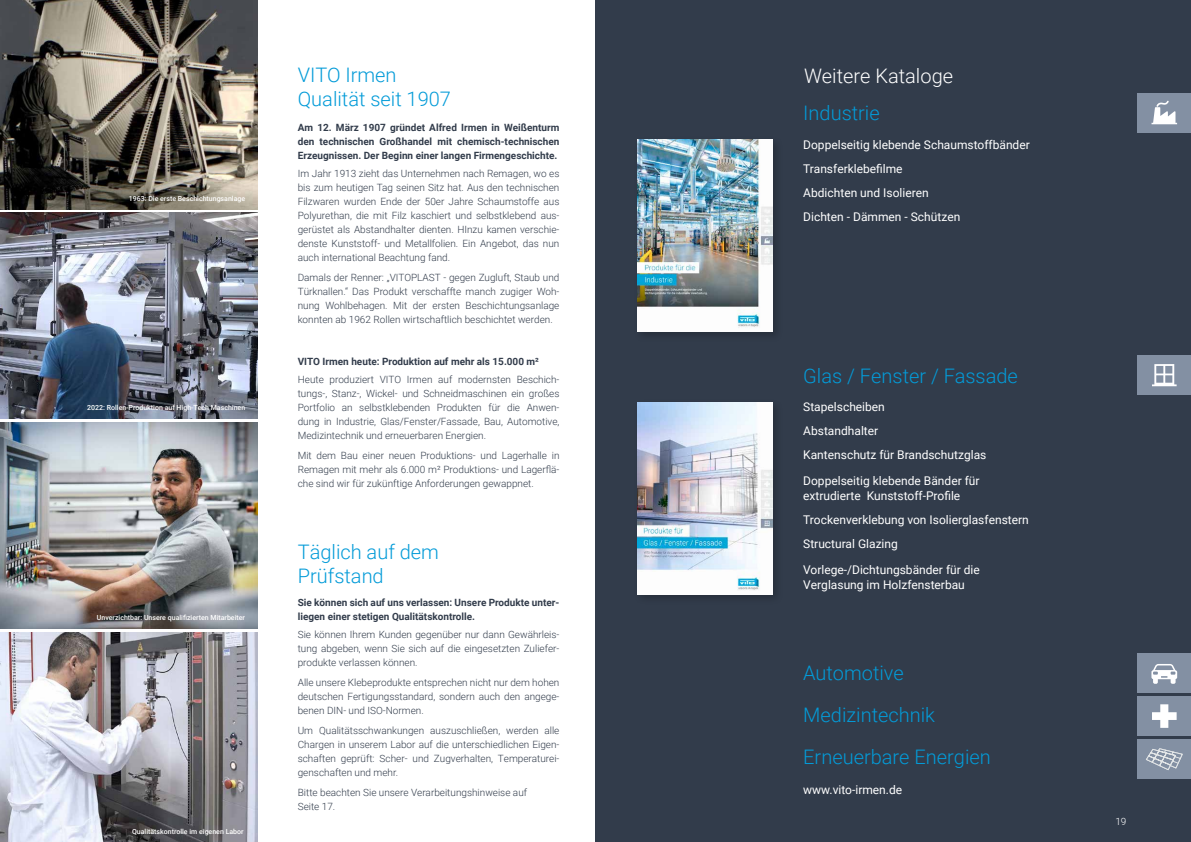
<style>
.page{position:relative;width:1191px;height:842px;background:#fff}
.page>*{position:absolute;margin:0;border:0;box-sizing:border-box;transform-origin:0 0}
.t1{font:300 20px/42px "Roboto";color:#039bd8}
.t2{font:300 20px "Roboto";color:#fff}
.t3{font:12px/24px "Roboto";color:#fff}
.t4{font:300 10px/14px "Roboto";color:#323c4b;text-align:justify}
.t5{font:700 10px/14px "Roboto";color:#323c4b;text-align:justify}
.t6{font:300 10px "Roboto";color:#fff}
.t7{font:500 7px "Roboto";color:#fff}
</style>
<div class="page">
<div style="left:595px;top:0;width:596px;height:842px;background:#323c4b"></div>
<img style="left:637px;top:140px;width:136px;height:191px">
<div style="left:1137px;top:94px;width:54px;height:39px;background:#8390a3"></div>
<svg style="left:1151px;top:101px;width:26px;height:23px"></svg>
<div style="left:1137px;top:355px;width:54px;height:39px;background:#8390a3"></div>
<svg style="left:1152px;top:364px;width:24px;height:22px"></svg>
<img style="left:637px;top:402px;width:136px;height:193px">
<div style="left:1137px;top:739px;width:54px;height:39px;background:#8390a3"></div>
<svg style="left:1146px;top:748px;width:37px;height:22px"></svg>
<div style="left:1137px;top:696px;width:54px;height:40px;background:#8390a3"></div>
<svg style="left:1152px;top:704px;width:24px;height:24px"></svg>
<div style="left:1137px;top:654px;width:54px;height:39px;background:#8390a3"></div>
<svg style="left:1151px;top:664px;width:26px;height:20px"></svg>
<img style="left:0;top:0;width:257px;height:209px">
<img style="left:0;top:213px;width:257px;height:205px">
<img style="left:0;top:423px;width:257px;height:205px">
<img style="left:0;top:633px;width:257px;height:209px">
<p class="t7" style="left:129px;top:193px;width:118px">1963: Die erste Beschichtungsanlage</p>
<p class="t7" style="left:87px;top:403px;width:159px">2022: Rollen-Produktion auf High-Tech Maschinen</p>
<p class="t7" style="left:97px;top:613px;width:150px">Unverzichtbar: Unsere qualifizierten Mitarbeiter</p>
<p class="t7" style="left:132px;top:827px;width:113px">Qualitätskontrolle im eigenen Labor</p>
<h1 class="t1" style="left:298px;top:62px;width:155px;line-height:24px">VITO Irmen<br>Qualität seit 1907</h1>
<p class="t5" style="left:298px;top:120px;width:263px">Am 12. März 1907 gründet Alfred Irmen in Weißenturm den technischen Großhandel mit chemisch-technischen Erzeugnissen. Der Beginn einer langen Firmengeschichte.</p>
<p class="t4" style="left:298px;top:166px;width:263px">Im Jahr 1913 zieht das Unternehmen nach Remagen, wo es bis zum heutigen Tag seinen Sitz hat. Aus den technischen Filzwaren wurden Ende der 50er Jahre Schaumstoffe aus Polyurethan, die mit Filz kaschiert und selbstklebend aus&shy;gerüstet als Abstandhalter dienten. HInzu kamen verschie&shy;denste Kunststoff- und Metallfolien. Ein Angebot, das nun auch international Beachtung fand.</p>
<p class="t4" style="left:298px;top:270px;width:263px">Damals der Renner: „VITOPLAST - gegen Zugluft, Staub und Türknallen.“ Das Produkt verschaffte manch zugiger Woh&shy;nung Wohlbehagen. Mit der ersten Beschichtungsanlage konnten ab 1962 Rollen wirtschaftlich beschichtet werden.</p>
<p class="t5" style="left:298px;top:354px;width:243px">VITO Irmen heute: Produktion auf mehr als 15.000 m²</p>
<p class="t4" style="left:298px;top:372px;width:263px">Heute produziert VITO Irmen auf modernsten Beschich&shy;tungs-, Stanz-, Wickel- und Schneidmaschinen ein großes Portfolio an selbstklebenden Produkten für die Anwen&shy;dung in Industrie, Glas/Fenster/Fassade, Bau, Automotive, Medizintechnik und erneuerbaren Energien.</p>
<p class="t4" style="left:298px;top:448px;width:263px">Mit dem Bau einer neuen Produktions- und Lagerhalle in Remagen mit mehr als 6.000 m² Produktions- und Lagerflä&shy;che sind wir für zukünftige Anforderungen gewappnet.</p>
<h1 class="t1" style="left:298px;top:539px;width:143px;line-height:24px">Täglich auf dem<br>Prüfstand</h1>
<p class="t5" style="left:298px;top:595px;width:263px">Sie können sich auf uns verlassen: Unsere Produkte unter&shy;liegen einer stetigen Qualitätskontrolle.</p>
<p class="t4" style="left:298px;top:627px;width:263px">Sie können Ihrem Kunden gegenüber nur dann Gewährleis&shy;tung abgeben, wenn Sie sich auf die eingesetzten Zuliefer&shy;produkte verlassen können.</p>
<p class="t4" style="left:298px;top:675px;width:263px">Alle unsere Klebeprodukte entsprechen nicht nur dem hohen deutschen Fertigungsstandard, sondern auch den angege&shy;benen DIN- und ISO-Normen.</p>
<p class="t4" style="left:298px;top:723px;width:263px">Um Qualitätsschwankungen auszuschließen, werden alle Chargen in unserem Labor auf die unterschiedlichen Eigen&shy;schaften geprüft: Scher- und Zugverhalten, Temperaturei&shy;genschaften und mehr.</p>
<p class="t4" style="left:298px;top:785px;width:231px">Bitte beachten Sie unsere Verarbeitungshinweise auf<br>Seite 17.</p>
<h1 class="t2" style="left:804px;top:62px;width:151px">Weitere Kataloge</h1>
<h1 class="t1" style="left:803px;top:91px;width:78px">Industrie</h1>
<p class="t3" style="left:803px;top:132px;width:228px">Doppelseitig klebende Schaumstoffbänder<br>Transferklebefilme<br>Abdichten und Isolieren<br>Dichten - Dämmen - Schützen</p>
<h1 class="t1" style="left:803px;top:354px;width:216px">Glas / Fenster / Fassade</h1>
<p class="t3" style="left:803px;top:395px;width:185px">Stapelscheiben<br>Abstandhalter<br>Kantenschutz für Brandschutzglas</p>
<p class="t3" style="left:803px;top:473px;width:178px;line-height:15px">Doppelseitig klebende Bänder für extrudierte Kunststoff-Profile</p>
<p class="t3" style="left:803px;top:508px;width:227px">Trockenverklebung von Isolierglasfenstern<br>Structural Glazing</p>
<p class="t3" style="left:803px;top:562px;width:178px;line-height:15px">Vorlege-/Dichtungsbänder für die<br>Verglasung im Holzfensterbau</p>
<h1 class="t1" style="left:803px;top:651px;width:189px">Automotive<br>Medizintechnik<br>Erneuerbare Energien</h1>
<p class="t3" style="left:803px;top:777px;width:100px">www.vito-irmen.de</p>
<p class="t6" style="left:1115px;top:814px;width:13px">19</p>
</div>
